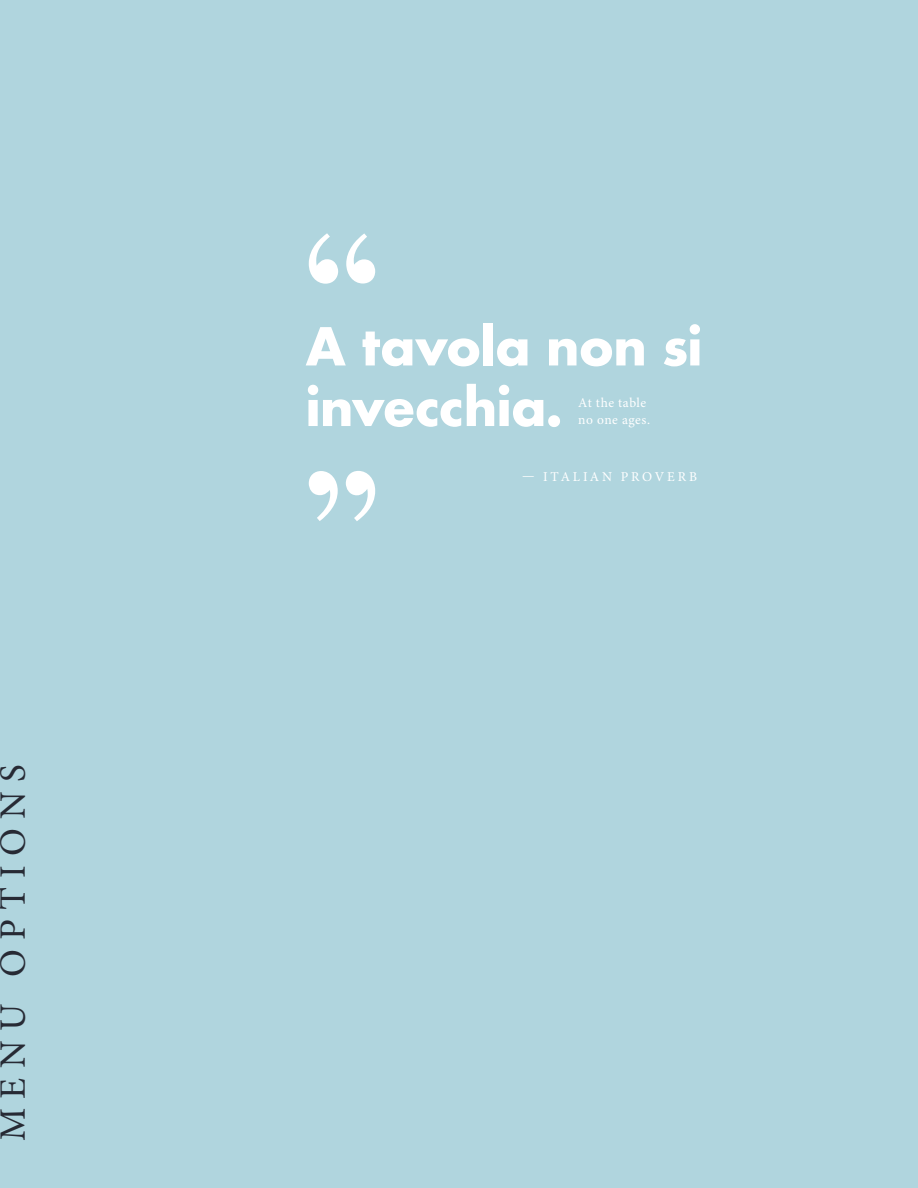
<style>
.page{position:relative;width:918px;height:1188px;background:#b0d5de}
.page>*{position:absolute;margin:0;border:0;box-sizing:border-box;transform-origin:0 0}
.Quotes{font:700 50.85px/60.6px "Futura";letter-spacing:-.02em;color:#fff}
.H1_-_Course_titles{font:37.2px "Minion Pro";letter-spacing:.25em;color:#272a34}
.H1_-_Course_titles-2{font:13.5px/17.2px "Minion Pro";letter-spacing:.045em;color:#fff}
.H1_-_Course_titles-3{font:13.5px "Minion Pro";letter-spacing:.21em;color:#fff}
</style>
<div class="page">
<svg style="left:309px;top:233px;width:66px;height:51px"></svg>
<svg style="left:309px;top:471px;width:66px;height:50px"></svg>
<p class="H1_-_Course_titles" style="left:-12px;top:1141px;width:378px;rotate:-90deg">MENU OPTIONS</p>
<p class="Quotes" style="left:305px;top:316px;width:399px">A tavola non si invecchia.</p>
<p class="H1_-_Course_titles-2" style="left:578px;top:394px;width:73px">At the table no one ages.</p>
<p class="H1_-_Course_titles-3" style="left:522px;top:467px;width:176px">— ITALIAN PROVERB</p>
</div>
